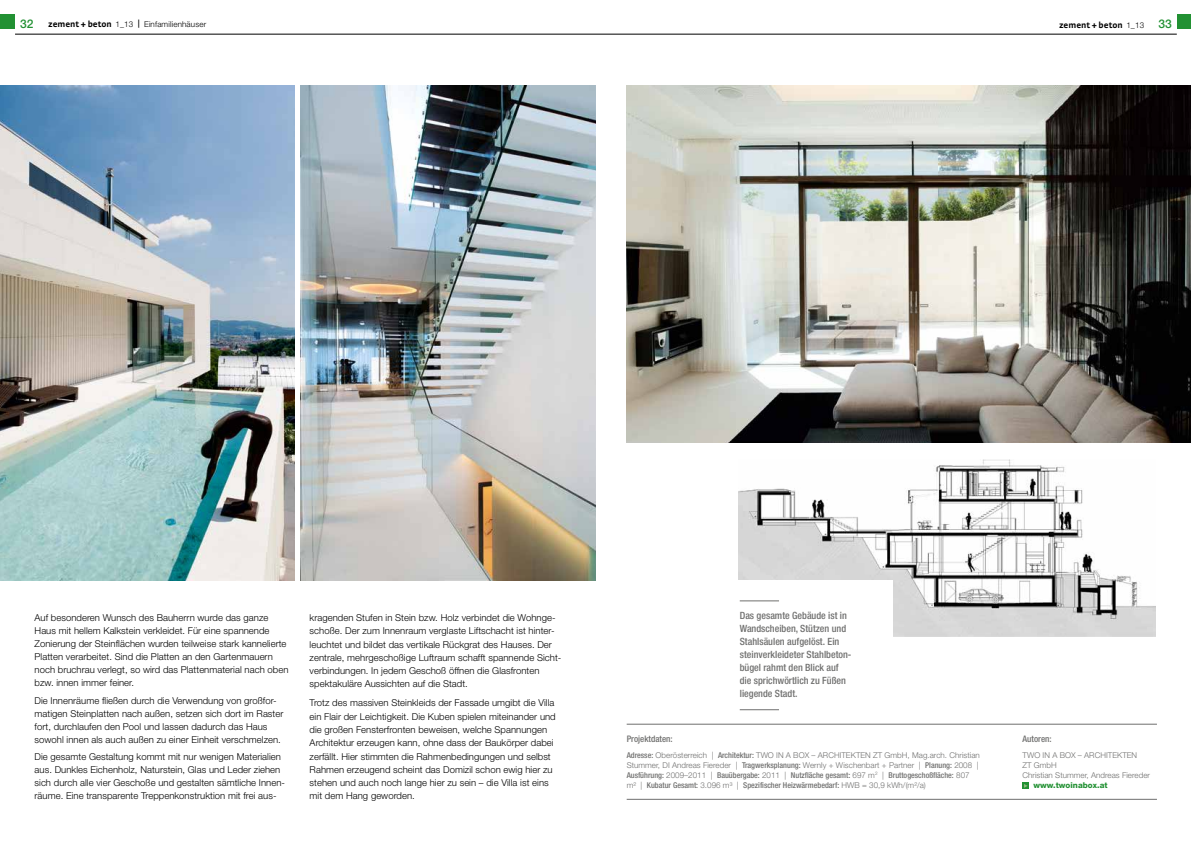
<style>
.page{position:relative;width:1191px;height:842px;background:#fff}
.page>*{position:absolute;margin:0;border:0;box-sizing:border-box;transform-origin:0 0}
.t1{font:500 12px "Helvetica Neue LT";color:#229133}
.t2{font:500 condensed 10px/13px "Helvetica Neue LT";color:#6f6f6e}
.t3{font:300 9.5px/13.3px "Helvetica Neue LT";letter-spacing:.005em;color:#000}
.t4{font:700 9px "Strada";color:#000}
.t5{font:500 condensed 9px "Helvetica Neue LT";color:#6f6f6e}
.t6{font:300 8px/10px "Helvetica Neue LT";letter-spacing:.005em;color:#6f6f6e}
.t7{font:300 8px "Helvetica Neue LT";letter-spacing:.02em;color:#000}
.t8{font:800 8px "Helvetica Neue LT";letter-spacing:.005em;color:#229133}
.s1{font-family:"Helvetica Neue LT";font-weight:300;font-size:8px}
.s2{font-family:"Helvetica Neue LT";font-weight:500;font-size:12px;color:#229133}
.s3{font-weight:500;font-stretch:condensed}
</style>
<div class="page">
<div style="left:0;top:14px;width:15px;height:14px;background:#229133"></div>
<div style="left:1176px;top:14px;width:15px;height:14px;background:#229133"></div>
<hr style="left:15px;top:34px;width:1161px;height:1px;background:#000">
<img style="left:626px;top:85px;width:565px;height:357px">
<svg style="left:1022px;top:782px;width:7px;height:7px"></svg>
<hr style="left:626px;top:724px;width:531px;height:1px;background:#6f6f6e">
<hr style="left:626px;top:799px;width:531px;height:1px;background:#6f6f6e">
<img style="left:738px;top:460px;width:417px;height:176px">
<img style="left:300px;top:85px;width:295px;height:495px">
<img style="left:0;top:85px;width:295px;height:495px">
<div style="left:677px;top:580px;width:216px;height:80px;background:#fff"></div>
<hr style="left:739px;top:601px;width:40px;height:1px;background:#6f6f6e">
<hr style="left:739px;top:709px;width:40px;height:1px;background:#6f6f6e">
<p class="t1" style="left:20px;top:17px;width:15px">32</p>
<p class="t7" style="left:138px;top:20px;width:70px"><sup>|</sup> Einfamilienhäuser</p>
<p class="t4" style="left:1059px;top:20px;width:114px">zement + beton <span class="s1">1_13</span> <span class="s2">33</span></p>
<p class="t4" style="left:48px;top:19px;width:87px">zement + beton <span class="s1">1_13</span></p>
<p class="t3" style="left:35px;top:611px;width:255px">Auf besonderen Wunsch des Bauherrn wurde das ganze Haus mit hellem Kalkstein verkleidet. Für eine spannende Zonierung der Steinflächen wurden teilweise stark kannelierte Platten verarbeitet. Sind die Platten an den Gartenmauern noch bruchrau verlegt, so wird das Plattenmaterial nach oben bzw. innen immer feiner.</p>
<p class="t3" style="left:35px;top:693px;width:250px">Die Innenräume fließen durch die Verwendung von großfor&shy;matigen Steinplatten nach außen, setzen sich dort im Raster fort, durchlaufen den Pool und lassen dadurch das Haus sowohl innen als auch außen zu einer Einheit verschmelzen.</p>
<p class="t3" style="left:35px;top:750px;width:252px">Die gesamte Gestaltung kommt mit nur wenigen Materialien aus. Dunkles Eichenholz, Naturstein, Glas und Leder ziehen sich durch alle vier Geschoße und gestalten sämtliche Innen&shy;räume. Eine transparente Treppenkonstruktion mit frei aus-</p>
<p class="t3" style="left:310px;top:611px;width:253px">kragenden Stufen in Stein bzw. Holz verbindet die Wohnge&shy;schoße. Der zum Innenraum verglaste Liftschacht ist hinter&shy;leuchtet und bildet das vertikale Rückgrat des Hauses. Der zentrale, mehrgeschoßige Luftraum schafft spannende Sicht&shy;verbindungen. In jedem Geschoß öffnen die Glasfronten spektakuläre Aussichten auf die Stadt.</p>
<p class="t3" style="left:310px;top:696px;width:248px">Trotz des massiven Steinkleids der Fassade umgibt die Villa ein Flair der Leichtigkeit. Die Kuben spielen miteinander und die großen Fensterfronten beweisen, welche Spannungen Architektur erzeugen kann, ohne dass der Baukörper dabei zerfällt. Hier stimmten die Rahmenbedingungen und selbst Rahmen erzeugend scheint das Domizil schon ewig hier zu stehen und auch noch lange hier zu sein – die Villa ist eins mit dem Hang geworden.</p>
<p class="t2" style="left:740px;top:609px;width:113px">Das gesamte Gebäude ist in<br>Wandscheiben, Stützen und<br>Stahlsäulen aufgelöst. Ein steinverkleideter Stahlbeton&shy;bügel rahmt den Blick auf die sprichwörtlich zu Füßen liegende Stadt.</p>
<p class="t5" style="left:626px;top:734px;width:47px">Projektdaten:</p>
<p class="t6" style="left:626px;top:750px;width:355px"><span class="s3">Adresse:</span> Oberösterreich | <span class="s3">Architektur:</span> TWO IN A BOX – ARCHITEKTEN ZT GmbH, Mag.arch. Christian Stummer, DI Andreas Fiereder | <span class="s3">Tragwerksplanung:</span> Wernly + Wischenbart + Partner | <span class="s3">Planung:</span> 2008 | <span class="s3">Ausführung:</span> 2009–2011 | <span class="s3">Bauübergabe:</span> 2011 | <span class="s3">Nutzfläche gesamt:</span> 697 m<sup>2</sup> | <span class="s3">Bruttogeschoßfläche:</span> 807 m² | <span class="s3">Kubatur Gesamt:</span> 3.096 m³ | <span class="s3">Spezifischer Heizwärmebedarf:</span> HWB = 30,9 kWh/(m²/a)</p>
<p class="t5" style="left:1022px;top:734px;width:31px">Autoren:</p>
<p class="t6" style="left:1022px;top:750px;width:129px">TWO IN A BOX – ARCHITEKTEN<br>ZT GmbH<br>Christian Stummer, Andreas Fiereder</p>
<p class="t8" style="left:1033px;top:780px;width:76px">www.twoinabox.at</p>
</div>
